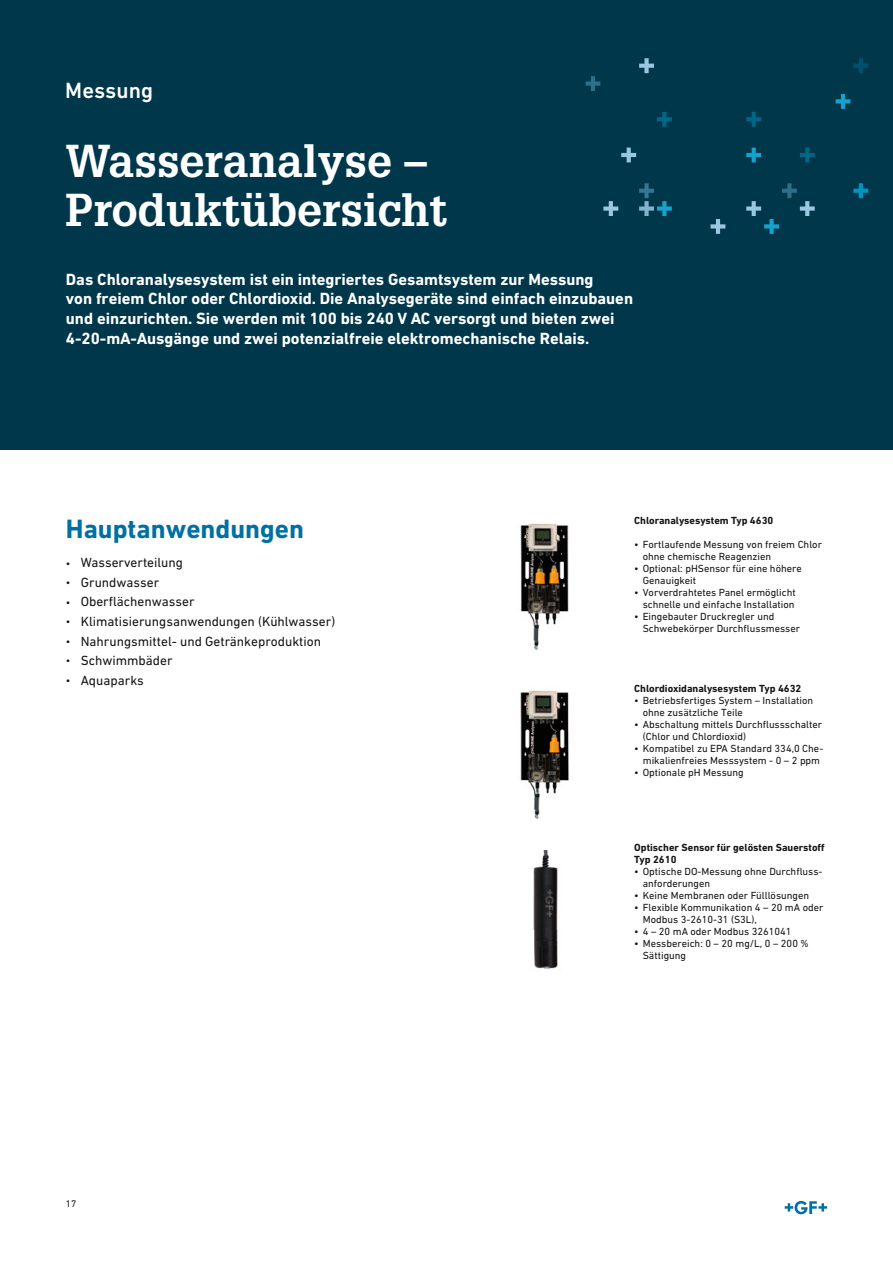
<style>
.page{position:relative;width:893px;height:1263px;background:#fff}
.page>*{position:absolute;margin:0;border:0;box-sizing:border-box;transform-origin:0 0}
.t1{font:700 45px/48.9px "Glypha LT Pro";color:#fff}
.t2{font:700 27px "DIN Next W1 G";color:#0070a4}
.t3{font:500 22.5px "DIN Next W1 G";color:#fff}
.t4{font:700 16.5px/19.5px "DIN Next W1 G";color:#fff}
.t5{font:13.5px "DIN Next W1 G";color:#131413}
.t6{font:10.5px/12px "DIN Next W1 G";color:#131413}
.t7{font:700 10.5px/12px "DIN Next W1 G";color:#131413}
.t8{font:9.75px "DIN Next W1 G";color:#131413}
.s1{font-size:10.5px}
</style>
<div class="page">
<div style="left:0;top:0;width:893px;height:450px;background:#00374b"></div>
<svg style="left:603px;top:201px;width:15px;height:15px"></svg>
<svg style="left:585px;top:76px;width:15px;height:15px"></svg>
<svg style="left:639px;top:58px;width:15px;height:15px"></svg>
<svg style="left:711px;top:219px;width:14px;height:15px"></svg>
<svg style="left:621px;top:148px;width:15px;height:14px"></svg>
<svg style="left:836px;top:94px;width:14px;height:15px"></svg>
<svg style="left:853px;top:183px;width:15px;height:15px"></svg>
<svg style="left:800px;top:148px;width:15px;height:14px"></svg>
<svg style="left:746px;top:148px;width:15px;height:14px"></svg>
<svg style="left:746px;top:112px;width:15px;height:15px"></svg>
<svg style="left:657px;top:112px;width:15px;height:15px"></svg>
<svg style="left:853px;top:58px;width:15px;height:15px"></svg>
<svg style="left:639px;top:183px;width:33px;height:33px"></svg>
<svg style="left:746px;top:183px;width:69px;height:51px"></svg>
<img style="left:520px;top:523px;width:49px;height:127px">
<img style="left:520px;top:690px;width:49px;height:129px">
<img style="left:533px;top:851px;width:25px;height:118px">
<svg style="left:785px;top:1201px;width:42px;height:13px"></svg>
<h3 class="t3" style="left:65px;top:77px;width:89px">Messung</h3>
<h1 class="t1" style="left:65px;top:135px;width:384px">Wasseranalyse –<br>Produktübersicht</h1>
<p class="t4" style="left:66px;top:269px;width:569px">Das Chloranalysesystem ist ein integriertes Gesamtsystem zur Messung<br>von freiem Chlor oder Chlordioxid. Die Analysegeräte sind einfach einzubauen und einzurichten. Sie werden mit 100 bis 240 V AC versorgt und bieten zwei 4-20-mA-Ausgänge und zwei potenzialfreie elektromechanische Relais.</p>
<h2 class="t2" style="left:66px;top:513px;width:240px">Hauptanwendungen</h2>
<p class="t7" style="left:634px;top:514px;width:141px">Chloranalysesystem Typ 4630</p>
<p class="t6" style="left:643px;top:538px;width:181px;text-indent:-9px">• Fortlaufende Messung von freiem Chlor ohne chemische Reagenzien</p>
<p class="t6" style="left:643px;top:562px;width:161px;text-indent:-9px">• Optional: pH Sensor für eine höhere<br>Genauigkeit</p>
<p class="t6" style="left:634px;top:586px;width:163px;text-align:right">• Vorverdrahtetes Panel ermöglicht schnelle und einfache Installation</p>
<p class="t6" style="left:643px;top:610px;width:159px;text-indent:-9px">• Eingebauter Druckregler und<br>Schwebekörper Durchflussmesser</p>
<p class="t5" style="left:66px;top:555px;width:119px"><span class="s1">•</span> Wasserverteilung</p>
<p class="t5" style="left:66px;top:574px;width:95px"><span class="s1">•</span> Grundwasser</p>
<p class="t5" style="left:66px;top:594px;width:130px"><span class="s1">•</span> Oberflächenwasser</p>
<p class="t5" style="left:66px;top:614px;width:271px"><span class="s1">•</span> Klimatisierungsanwendungen (Kühlwasser)</p>
<p class="t5" style="left:66px;top:633px;width:257px"><span class="s1">•</span> Nahrungsmittel- und Getränkeproduktion</p>
<p class="t5" style="left:66px;top:653px;width:108px"><span class="s1">•</span> Schwimmbäder</p>
<p class="t5" style="left:66px;top:672px;width:79px"><span class="s1">•</span> Aquaparks</p>
<p class="t7" style="left:634px;top:683px;width:169px">Chlordioxidanalysesystem Typ 4632</p>
<p class="t6" style="left:643px;top:695px;width:172px;text-indent:-9px">• Betriebsfertiges System – Installation ohne zusätzliche Teile</p>
<p class="t6" style="left:643px;top:719px;width:181px;text-indent:-9px">• Abschaltung mittels Durchflussschalter (Chlor und Chlordioxid)</p>
<p class="t6" style="left:634px;top:743px;width:191px;text-align:center">• Kompatibel zu EPA Standard 334,0 Che&shy;mikalienfreies Messsystem - 0 – 2 ppm</p>
<p class="t6" style="left:634px;top:767px;width:111px">• Optionale pH Messung</p>
<p class="t8" style="left:66px;top:1197px;width:12px">17</p>
<p class="t7" style="left:634px;top:841px;width:192px">Optischer Sensor für gelösten Sauerstoff<br>Typ 2610</p>
<p class="t6" style="left:643px;top:865px;width:181px;text-indent:-9px">• Optische DO-Messung ohne Durchfluss&shy;anforderungen</p>
<p class="t6" style="left:634px;top:889px;width:176px">• Keine Membranen oder Fülllösungen</p>
<p class="t6" style="left:643px;top:901px;width:182px;text-indent:-9px">• Flexible Kommunikation 4 – 20 mA oder<br>Modbus 3-2610-31 (S3L),</p>
<p class="t6" style="left:634px;top:925px;width:159px">• 4 – 20 mA oder Modbus 3 2610 41</p>
<p class="t6" style="left:643px;top:937px;width:167px;text-indent:-9px">• Messbereich: 0 – 20 mg/L, 0 – 200 %<br>Sättigung</p>
</div>
